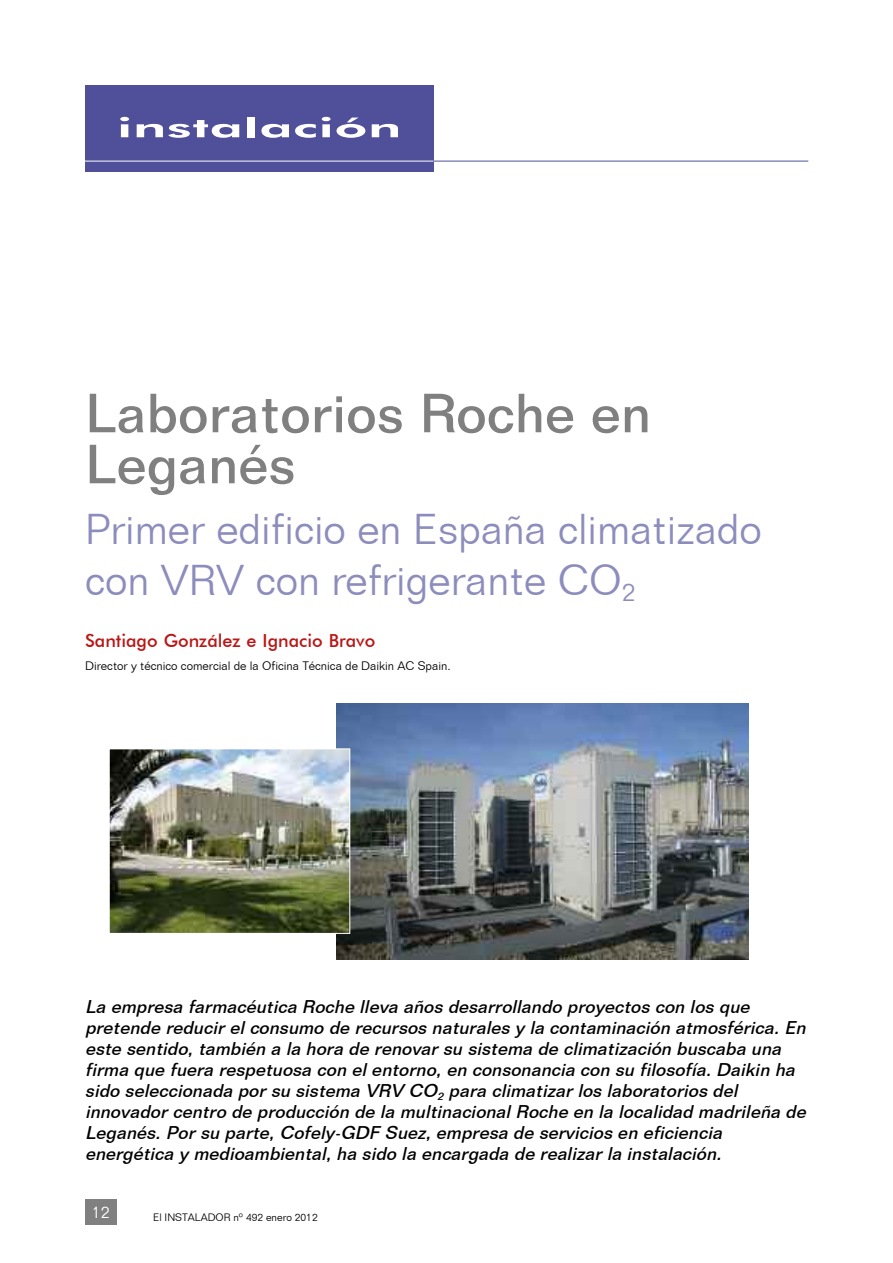
<style>
.page{position:relative;width:893px;height:1263px;background:#fff}
.page>*{position:absolute;margin:0;border:0;box-sizing:border-box;transform-origin:0 0}
.t1{font:500 54px/51px "Folio BT";color:#808080}
.t2{font:300 42px/50.4px "Folio BT";color:#8d8dbd}
.t3{font:800 27px "Futura BT";letter-spacing:.01em;color:#fff;scale:2 1}
.t4{font:italic 500 18px/21px "Folio BT";color:#000}
.t5{font:500 18px "Futura BT";color:#ba1716}
.t6{font:300 16.5px "Folio BT";color:#fff}
.t7{font:300 12px "Folio BT";color:#000}
.t8{font:300 10.5px "Folio BT";color:#000}
</style>
<div class="page">
<div style="left:85px;top:1199px;width:32px;height:26px;background:#808080"></div>
<div style="left:85px;top:85px;width:349px;height:87px;background:#4f4f9a"></div>
<hr style="left:333px;top:161px;width:475px;height:1px;background:#4f4f9a">
<hr style="left:85px;top:161px;width:349px;height:1px;background:#fff">
<img style="left:337px;top:703px;width:411px;height:256px">
<img style="left:111px;top:750px;width:237px;height:182px">
<div style="left:109px;top:748px;width:241px;height:186px;border:1px solid #fff"></div>
<h3 class="t3" style="left:117px;top:111px;width:144px">instalación</h3>
<h1 class="t1" style="left:85px;top:387px;width:568px">Laboratorios Roche en<br>Leganés</h1>
<h2 class="t2" style="left:85px;top:504px;width:678px">Primer edificio en España climatizado con VRV con refrigerante CO<sub>2</sub></h2>
<p class="t5" style="left:85px;top:630px;width:292px">Santiago González e Ignacio Bravo</p>
<p class="t7" style="left:85px;top:658px;width:367px">Director y técnico comercial de la Oficina Técnica de Daikin AC Spain.</p>
<p class="t4" style="left:85px;top:996px;width:727px">La empresa farmacéutica Roche lleva años desarrollando proyectos con los que pretende reducir el consumo de recursos naturales y la contaminación atmosférica. En este sentido, también a la hora de renovar su sistema de climatización buscaba una firma que fuera respetuosa con el entorno, en consonancia con su filosofía. Daikin ha sido seleccionada por su sistema VRV CO<sub>2</sub> para climatizar los laboratorios del innovador centro de producción de la multinacional Roche en la localidad madrileña de Leganés. Por su parte, Cofely-GDF Suez, empresa de servicios en eficiencia energética y medioambiental, ha sido la encargada de realizar la instalación.</p>
<p class="t6" style="left:92px;top:1202px;width:20px">12</p>
<p class="t8" style="left:153px;top:1211px;width:166px">El INSTALADOR nº 492 enero 2012</p>
</div>
